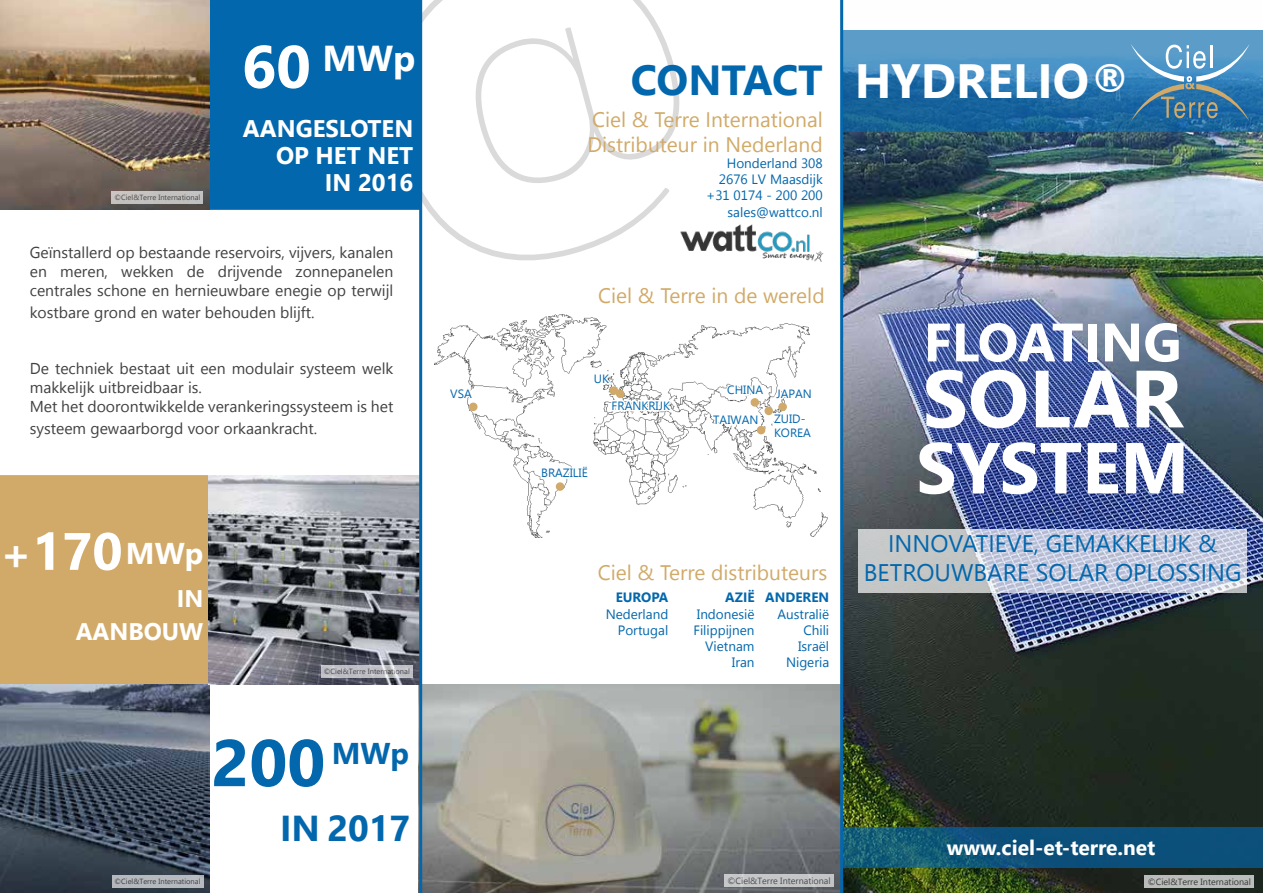
<style>
.page{position:relative;width:1263px;height:893px;background:#fff}
.page>*{position:absolute;margin:0;border:0;box-sizing:border-box;transform-origin:0 0}
.t1{font:700 81px "Nirmala UI";color:#fff}
.t2{font:700 72px "Nirmala UI";color:#fff}
.t3{font:700 66px "Nirmala UI";color:#0367ad}
.t4{font:700 60px "Nirmala UI";color:#fff}
.t5{font:700 54px "Nirmala UI";color:#fff}
.t6{font:700 52.5px "Nirmala UI";color:#fff}
.t7{font:700 48px "Nirmala UI";color:#fff}
.t8{font:700 42px "Nirmala UI";letter-spacing:-.005em;color:#0367ad}
.t9{font:700 36px "Nirmala UI";color:#0367ad}
.t10{font:700 36px "Nirmala UI";color:#fff}
.t11{font:700 30px "Nirmala UI";color:#0367ad}
.t12{font:24px/28.8px "Nirmala UI";color:#0367ad;text-align:center}
.t13{font:700 24px/27px "Nirmala UI";color:#fff;text-align:right}
.t14{font:21px/25.2px "Nirmala UI";color:#d1aa69}
.t15{font:700 21px "Nirmala UI";color:#fff}
.t16{font:15.75px/18.9px "Myanmar Text";color:#424142;text-align:justify}
.t17{font:13.5px/16.2px "Myanmar Text";color:#0367ad;text-align:right}
.t18{font:700 13.5px "Nirmala UI";color:#0367ad}
.t19{font:12px/13.5px "Myanmar Text";color:#0367ad}
.t20{font:9px "Myanmar Text";color:#424142}
.t21{font:7.5px "Myanmar Text";color:#424142}
.s1{font-size:45px}
.s2{font-size:30px}
</style>
<div class="page">
<img style="left:843px;top:0;width:420px;height:893px">
<div style="left:1145px;top:875px;width:109px;height:13px;background:#babdbb"></div>
<svg style="left:843px;top:30px;width:420px;height:102px;background:#367fb3"></svg>
<svg style="left:843px;top:827px;width:420px;height:41px;background:#0e5479"></svg>
<svg style="left:422px;top:0;width:258px;height:277px"></svg>
<div style="left:208px;top:1px;width:212px;height:208px;background:#0367ad"></div>
<div style="left:208px;top:0;width:213px;height:210px;border:2px solid #0367ad"></div>
<svg style="left:858px;top:529px;width:389px;height:64px;background:#c6cbd8"></svg>
<svg style="left:1131px;top:44px;width:119px;height:78px;background:#548eb6"></svg>
<div style="left:0;top:475px;width:208px;height:209px;background:#d1aa69"></div>
<img style="left:435px;top:314px;width:392px;height:224px">
<div style="left:556px;top:483px;width:7px;height:7px;background:#d1aa69;border-radius:50%"></div>
<div style="left:556px;top:482px;width:8px;height:9px;border:2px solid #d1aa69;border-radius:50%"></div>
<div style="left:470px;top:403px;width:7px;height:7px;background:#d1aa69;border-radius:50%"></div>
<div style="left:469px;top:403px;width:8px;height:8px;border:2px solid #d1aa69;border-radius:50%"></div>
<svg style="left:446px;top:374px;width:30px;height:27px"></svg>
<svg style="left:539px;top:453px;width:52px;height:28px"></svg>
<svg style="left:592px;top:372px;width:85px;height:42px"></svg>
<img style="left:0;top:0;width:209px;height:209px">
<div style="left:112px;top:191px;width:91px;height:13px;background:#c3c1c0"></div>
<img style="left:0;top:684px;width:209px;height:209px">
<div style="left:112px;top:875px;width:91px;height:13px;background:#b5babe"></div>
<img style="left:422px;top:684px;width:418px;height:209px">
<div style="left:724px;top:874px;width:110px;height:13px;background:#c5c6c7"></div>
<hr style="left:840px;top:0;width:3px;height:893px;background:#0367ad">
<img style="left:208px;top:475px;width:211px;height:209px">
<svg style="left:321px;top:665px;width:92px;height:13px"></svg>
<hr style="left:419px;top:0;width:3px;height:893px;background:#0367ad">
<img style="left:676px;top:223px;width:148px;height:38px">
<svg style="left:710px;top:370px;width:105px;height:75px"></svg>
<p class="t21" style="left:114px;top:193px;width:87px">©Ciel&amp;Terre International</p>
<h3 class="t4" style="left:242px;top:17px;width:70px">60</h3>
<h3 class="t13" style="left:243px;top:113px;width:172px">AANGESLOTEN<br>OP HET NET<br>IN 2016</h3>
<h3 class="t10" style="left:323px;top:29px;width:94px">MWp</h3>
<p class="t16" style="left:30px;top:243px;width:365px">Geïnstallerd op bestaande reservoirs, vijvers, kanalen en meren, wekken de drijvende zonnepanelen centrales schone en hernieuwbare enegie op terwijl</p>
<p class="t16" style="left:30px;top:303px;width:286px">kostbare grond en water behouden blijft.</p>
<p class="t16" style="left:30px;top:359px;width:365px;text-align:left">De techniek bestaat uit een modulair systeem welk makkelijk uitbreidbaar is.<br>Met het doorontwikkelde verankeringssysteem is het</p>
<p class="t16" style="left:30px;top:419px;width:289px">systeem gewaarborgd voor orkaankracht.</p>
<p class="t19" style="left:450px;top:387px;width:23px">VSA</p>
<h3 class="t6" style="left:0;top:508px;width:205px"><span class="s1">+</span>170<span class="s2">MWp</span></h3>
<h3 class="t13" style="left:76px;top:581px;width:129px;line-height:33px">IN<br>AANBOUW</h3>
<p class="t21" style="left:324px;top:667px;width:87px">©Ciel&amp;Terre International</p>
<h3 class="t3" style="left:211px;top:708px;width:115px">200</h3>
<h3 class="t11" style="left:332px;top:728px;width:79px">MWp</h3>
<h3 class="t9" style="left:280px;top:799px;width:132px">IN 2017</h3>
<h3 class="t8" style="left:631px;top:45px;width:193px">CONTACT</h3>
<h3 class="t14" style="left:587px;top:105px;width:237px">Ciel &amp; Terre International<br>Distributeur in Nederland</h3>
<p class="t17" style="left:706px;top:155px;width:118px">Honderland 308<br>2676 LV Maasdijk +31 0174 - 200 200 sales@wattco.nl</p>
<h3 class="t14" style="left:598px;top:282px;width:228px">Ciel &amp; Terre in de wereld</h3>
<p class="t19" style="left:594px;top:372px;width:17px">UK</p>
<p class="t19" style="left:541px;top:466px;width:48px">BRAZILIË</p>
<p class="t19" style="left:612px;top:399px;width:60px">FRANKRIJK</p>
<p class="t19" style="left:727px;top:385px;width:86px">CHINA JAPAN</p>
<p class="t19" style="left:713px;top:414px;width:47px">TAIWAN</p>
<p class="t19" style="left:774px;top:412px;width:38px">ZUID-<br>KOREA</p>
<h3 class="t14" style="left:598px;top:559px;width:231px">Ciel &amp; Terre distributeurs</h3>
<p class="t18" style="left:725px;top:586px;width:31px">AZIË</p>
<p class="t17" style="left:693px;top:606px;width:63px">Indonesië<br>Filippijnen<br>Vietnam<br>Iran</p>
<p class="t18" style="left:616px;top:586px;width:54px">EUROPA</p>
<p class="t17" style="left:606px;top:606px;width:64px">Nederland<br>Portugal</p>
<p class="t18" style="left:765px;top:586px;width:65px">ANDEREN</p>
<p class="t17" style="left:777px;top:606px;width:53px">Australië<br>Chili<br>Israël<br>Nigeria</p>
<p class="t21" style="left:115px;top:877px;width:87px">©Ciel&amp;Terre International</p>
<p class="t20" style="left:728px;top:875px;width:105px">©Ciel&amp;Terre International</p>
<h3 class="t7" style="left:855px;top:41px;width:278px">HYDRELIO®</h3>
<h3 class="t5" style="left:924px;top:298px;width:259px">FLOATING</h3>
<h1 class="t1" style="left:922px;top:332px;width:262px">SOLAR</h1>
<h2 class="t2" style="left:916px;top:409px;width:274px">SYSTEM</h2>
<h3 class="t12" style="left:864px;top:528px;width:379px">INNOVATIEVE, GEMAKKELIJK &amp;<br>BETROUWBARE SOLAR OPLOSSING</h3>
<h3 class="t15" style="left:947px;top:830px;width:210px">www.ciel-et-terre.net</h3>
<p class="t20" style="left:1148px;top:876px;width:105px">©Ciel&amp;Terre International</p>
</div>
